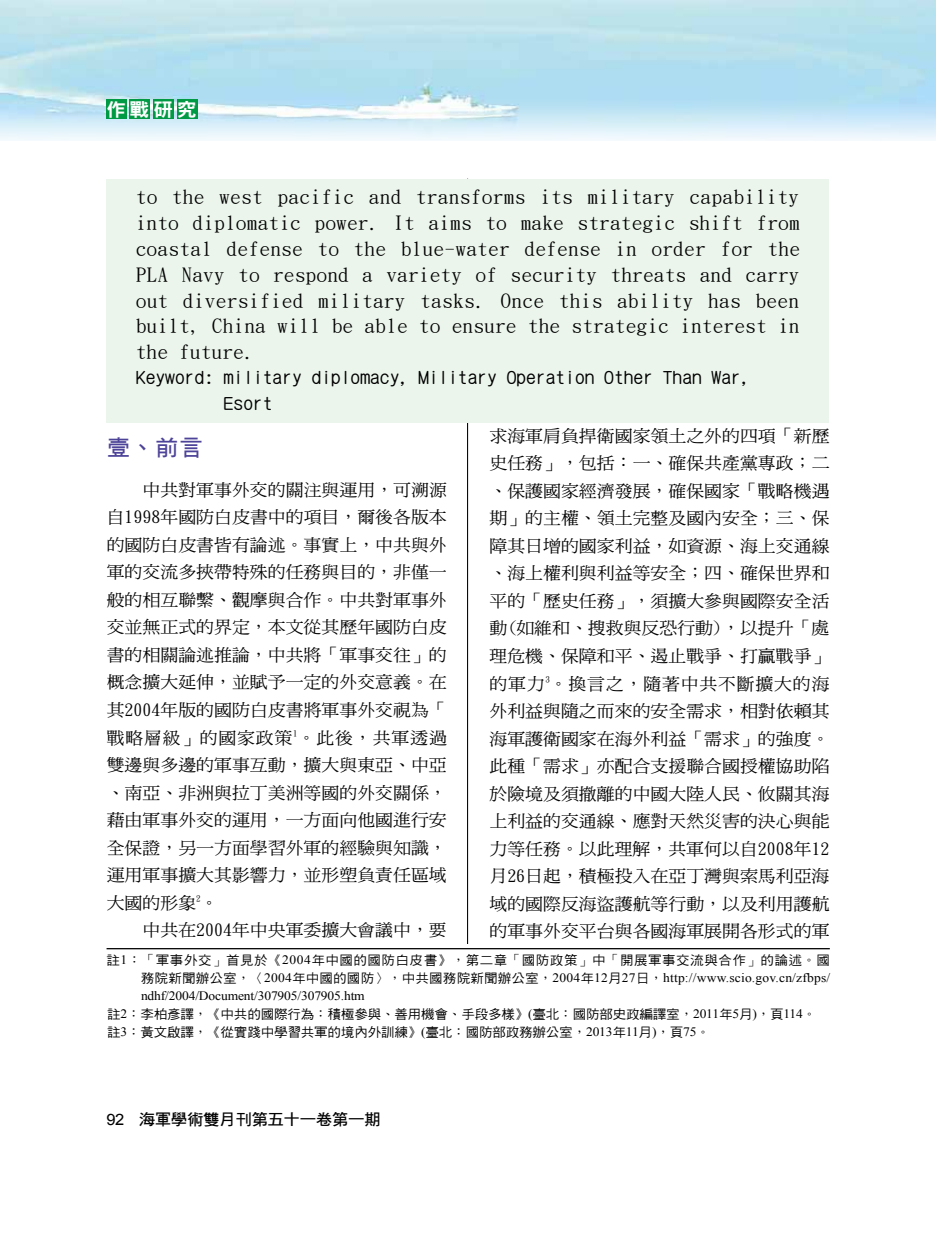
<style>
.page{position:relative;width:936px;height:1234px;background:#fff}
.page>*{position:absolute;margin:0;border:0;box-sizing:border-box;transform-origin:0 0}
.t1{font:22.2px "DF Hei Bd HK BF";color:#4d4398;scale:1.05 1}
.t2{font:19.2px/25.8px "DF Kai Shu SB Estd BF";letter-spacing:.035em;color:#000;text-align:justify;scale:1.05 1}
.t3{font:18.6px "DFN Hei XB HK BF";color:#fff;scale:1.05 1}
.t4{font:17.55px/25.8px "DF Yuan Md HK BF";color:#000;scale:1.11 1}
.t5{font:16.95px/27.5px "DF Ming Md HK BF";color:#000;text-align:justify;scale:1.05 1}
.t6{font:15.6px "DF Hei Bd HK BF";letter-spacing:-.025em;color:#000;scale:1.05 1}
.t7{font:12.9px/18px "DF Hei Md HK BF";letter-spacing:-.01em;color:#000;scale:1.05 1}
.t8{font:12.9px/18px "Times New Roman";letter-spacing:-.01em;color:#000;scale:1.05 1}
.t9{font:12.9px "DF Hei Md HK BF";letter-spacing:.04em;color:#000;scale:1.05 1}
.s1{font-family:"Times New Roman"}
.s2{font-family:"DF Kai Shu SB Estd BF"}
.s3{font-family:"DF Hei Md HK BF"}
.s4{font-family:"Arial"}
</style>
<div class="page">
<img style="left:0;top:0;width:935px;height:140px">
<hr style="left:467px;top:179px;width:1px;height:871px;background:#000">
<div style="left:106px;top:99px;width:20px;height:20px;background:#094"></div>
<div style="left:130px;top:99px;width:20px;height:20px;background:#094"></div>
<div style="left:153px;top:99px;width:21px;height:20px;background:#094"></div>
<div style="left:177px;top:99px;width:20px;height:20px;background:#094"></div>
<div style="left:106px;top:179px;width:723px;height:243px;background:#ebf5ec"></div>
<div style="left:106px;top:944px;width:723px;height:106px;background:#fff"></div>
<hr style="left:106px;top:947px;width:723px;height:2px;background:#000">
<p class="t3" style="left:106px;top:100px;width:88px">作戰研究</p>
<p class="t2" style="left:136px;top:185px;width:633px">to the west pacific and transforms its military capability into diplomatic power. It aims to make strategic shift from coastal defense to the blue-water defense in order for the PLA Navy to respond a variety of security threats and carry out diversified military tasks. Once this ability has been built, China will be able to ensure the strategic interest in the future.</p>
<p class="t4" style="left:224px;top:365px;width:476px;text-indent:-88px">Keyword: military diplomacy, Military Operation Other Than War,<br>Esort</p>
<h1 class="t1" style="left:107px;top:436px;width:93px">壹、前言</h1>
<p class="t5" style="left:107px;top:475px;width:325px;text-indent:36px">中共對軍事外交的關注與運用，可溯源自1998年國防白皮書中的項目，爾後各版本的國防白皮書皆有論述。事實上，中共與外軍的交流多挾帶特殊的任務與目的，非僅一般的相互聯繫、觀摩與合作。中共對軍事外交並無正式的界定，本文從其歷年國防白皮書的相關論述推論，中共將「軍事交往」的概念擴大延伸，並賦予一定的外交意義。在其2004年版的國防白皮書將軍事外交視為「戰略層級」的國家政策<sup>1</sup>。此後，共軍透過雙邊與多邊的軍事互動，擴大與東亞、中亞、南亞、非洲與拉丁美洲等國的外交關係，藉由軍事外交的運用，一方面向他國進行安全保證，另一方面學習外軍的經驗與知識，運用軍事擴大其影響力，並形塑負責任區域大國的形象<sup>2</sup>。</p>
<p class="t5" style="left:142px;top:916px;width:291px">中共在2004年中央軍委擴大會議中，要</p>
<p class="t5" style="left:489px;top:421px;width:325px">求海軍肩負捍衛國家領土之外的四項「新歷史任務」，包括：一、確保共產黨專政；二、保護國家經濟發展，確保國家「戰略機遇期」的主權、領土完整及國內安全；三、保障其日增的國家利益，如資源、海上交通線、海上權利與利益等安全；四、確保世界和平的「歷史任務」，須擴大參與國際安全活動(如維和、搜救與反恐行動)，以提升「處理危機、保障和平、遏止戰爭、打贏戰爭」的軍力<sup>3</sup>。換言之，隨著中共不斷擴大的海外利益與隨之而來的安全需求，相對依賴其海軍護衛國家在海外利益「需求」的強度。此種「需求」亦配合支援聯合國授權協助陷於險境及須撤離的中國大陸人民、攸關其海上利益的交通線、應對天然災害的決心與能力等任務。以此理解，共軍何以自2008年12月26日起，積極投入在亞丁灣與索馬利亞海域的國際反海盜護航等行動，以及利用護航的軍事外交平台與各國海軍展開各形式的軍</p>
<p class="t9" style="left:106px;top:953px;width:690px">註<span class="s1">1</span><span class="s2">：「</span>軍事外交<span class="s2">」</span>首見於<span class="s2">《</span><span class="s1">2004</span>年中國的國防白皮書<span class="s2">》，</span>第二章<span class="s2">「</span>國防政策<span class="s2">」</span>中<span class="s2">「</span>開展軍事交流與合作<span class="s2">」</span>的論述<span class="s2">。</span>國</p>
<p class="t8" style="left:141px;top:967px;width:658px"><span class="s3">務院新聞辦公室</span><span class="s2">，〈</span>2004<span class="s3">年中國的國防</span><span class="s2">〉，</span><span class="s3">中共國務院新聞辦公室</span><span class="s2">，</span>2004<span class="s3">年</span>12<span class="s3">月</span>27<span class="s3">日</span><span class="s2">，</span>http://www.scio.gov.cn/zfbps/ ndhf/2004/Document/307905/307905.htm</p>
<p class="t7" style="left:107px;top:1004px;width:677px">註<span class="s1">2</span><span class="s2">：</span>李柏彥譯<span class="s2">，《</span>中共的國際行為<span class="s2">：</span>積極參與<span class="s2">、</span>善用機會<span class="s2">、</span>手段多樣<span class="s2">》</span><span class="s1">(</span>臺北<span class="s2">：</span>國防部史政編譯室<span class="s2">，</span><span class="s1">2011</span>年<span class="s1">5</span>月<span class="s1">)</span><span class="s2">，</span>頁<span class="s1">114</span><span class="s2">。</span>註<span class="s1">3</span><span class="s2">：</span>黃文啟譯<span class="s2">，《</span>從實踐中學習共軍的境內外訓練<span class="s2">》</span><span class="s1">(</span>臺北<span class="s2">：</span>國防部政務辦公室<span class="s2">，</span><span class="s1">2013</span>年<span class="s1">11</span>月<span class="s1">)</span><span class="s2">，</span>頁<span class="s1">75</span><span class="s2">。</span></p>
<p class="t6" style="left:106px;top:1111px;width:263px"><span class="s4">92</span> 海軍學術雙月刊第五十一卷第一期</p>
</div>
